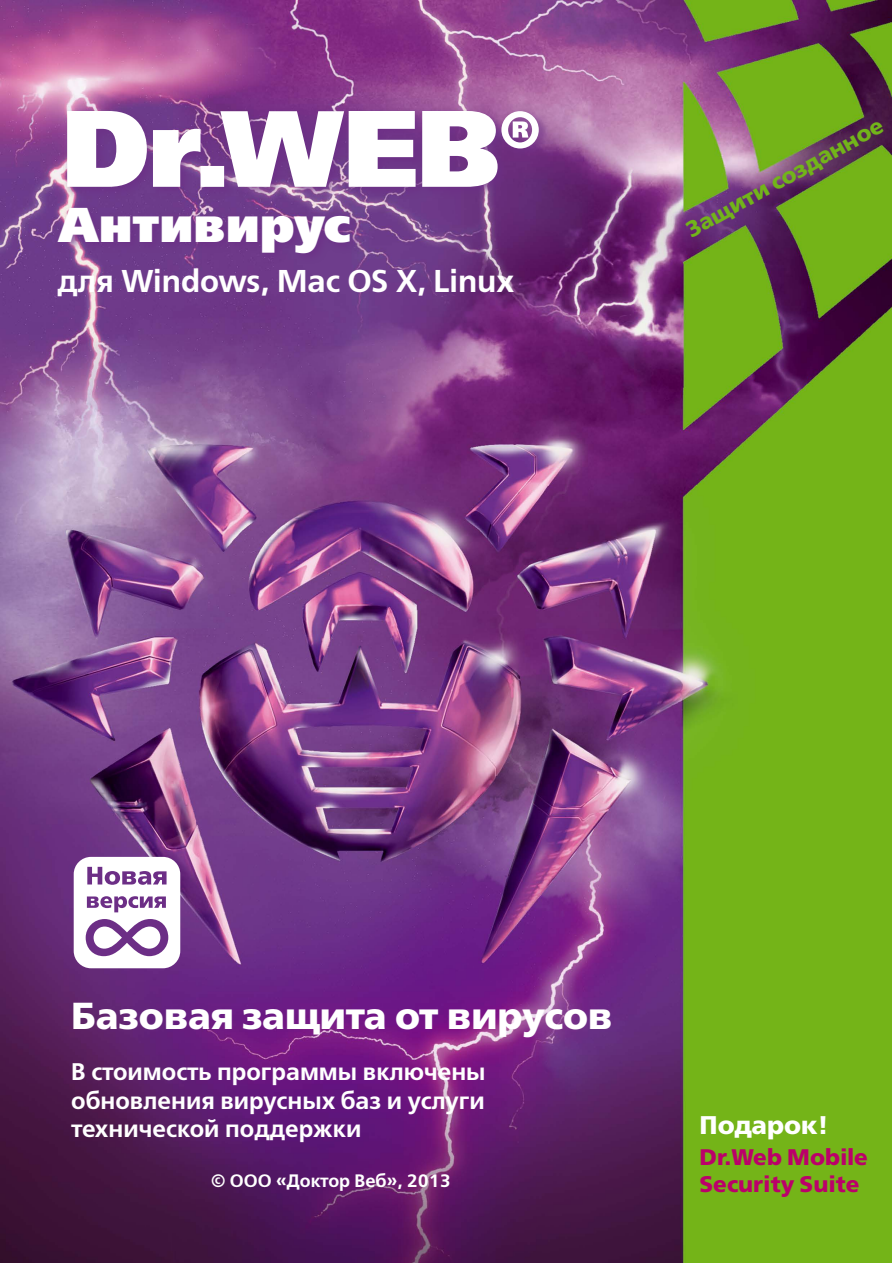
<style>
.page{position:relative;width:893px;height:1263px;background:#fff}
.page>*{position:absolute;margin:0;border:0;box-sizing:border-box;transform-origin:0 0}
.t1{font:48.75px "Free Set Extra Bold C";color:#fff}
.t2{font:37.5px "Free Set Bold C";color:#fff}
.t3{font:31.5px "Free Set Demi Bold C";color:#fff}
.t4{font:25.5px "Free Set Bold C";color:#fff}
.t5{font:24px/28.8px "Free Set Demi Bold C";color:#fff;text-align:justify}
.t6{font:22.5px/27px "Free Set Bold C";color:#bb006a}
.t7{font:22.5px "Free Set Bold C";color:#72b41a}
.t8{font:18px "Free Set Demi Bold C";color:#fff}
</style>
<div class="page">
<img style="left:0;top:0;width:891px;height:1263px">
<div style="left:74px;top:857px;width:106px;height:111px;background:#fff;border-radius:17px"></div>
<svg style="left:86px;top:919px;width:82px;height:37px"></svg>
<svg style="left:87px;top:867px;width:80px;height:18px"></svg>
<svg style="left:87px;top:896px;width:79px;height:16px"></svg>
<div style="left:55px;top:107px;width:496px;height:158px;background:#6c2e86;opacity:.75"></div>
<svg style="left:67px;top:111px;width:472px;height:76px"></svg>
<h1 class="t1" style="left:58px;top:196px;width:294px">Антивирус</h1>
<h3 class="t3" style="left:58px;top:263px;width:458px">для Windows, Mac OS X, Linux</h3>
<p class="t7" style="left:682px;top:220px;width:223px;rotate:-29deg">Защити созданное</p>
<h2 class="t2" style="left:71px;top:994px;width:543px">Базовая защита от вирусов</h2>
<p class="t5" style="left:71px;top:1058px;width:416px">В стоимость программы включены обновления вирусных баз и услуги технической поддержки</p>
<p class="t8" style="left:211px;top:1170px;width:242px">© ООО «Доктор Веб», 2013</p>
<p class="t4" style="left:699px;top:1110px;width:131px">Подарок!</p>
<p class="t6" style="left:699px;top:1144px;width:170px">Dr.Web Mobile<br>Security Suite</p>
</div>
